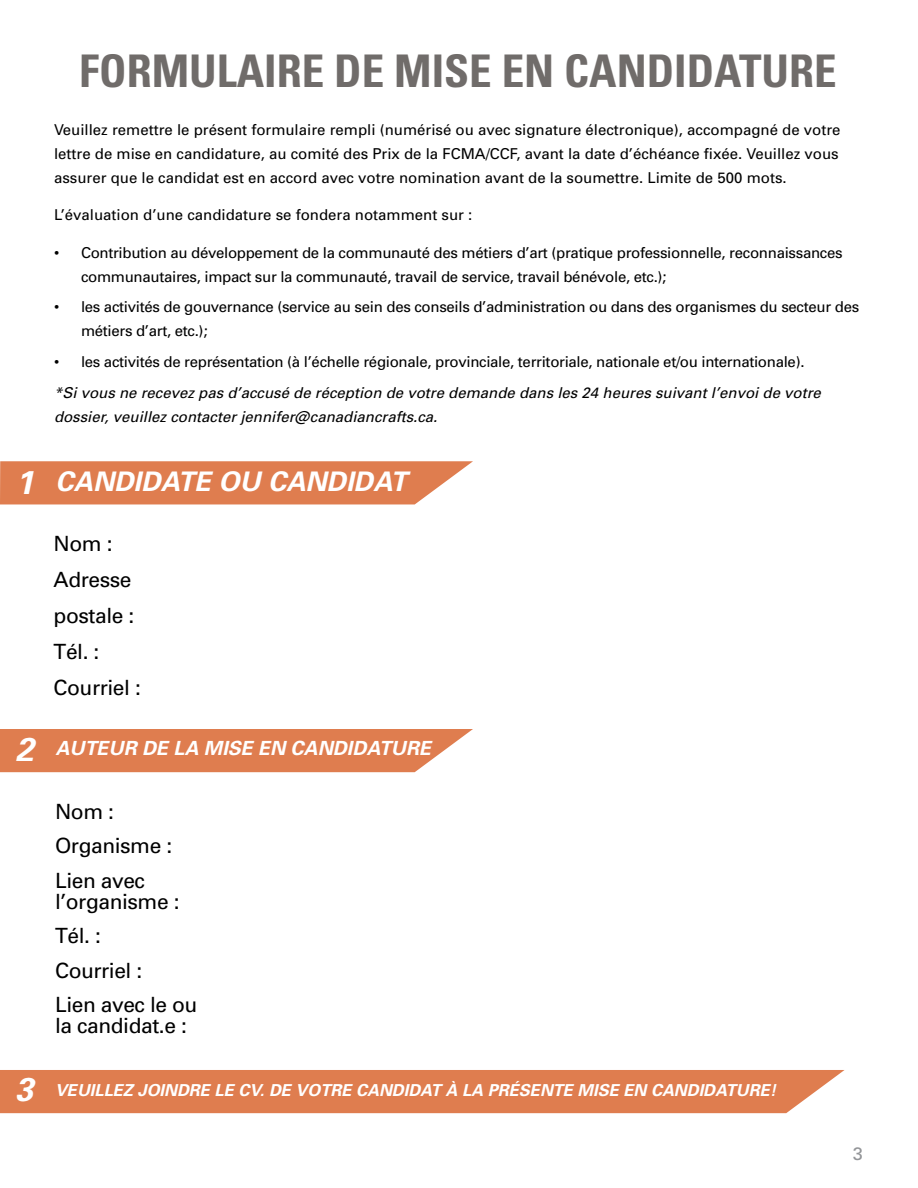
<style>
.page{position:relative;width:918px;height:1188px;background:#fff}
.page>*{position:absolute;margin:0;border:0;box-sizing:border-box;transform-origin:0 0}
.t1{font:700 condensed 45px "Univers LT Std";color:#706c6a}
.t2{font:italic 700 33px "Univers";color:#fff}
.t3{font:italic 700 27px "Univers";color:#fff}
.t4{font:21px/34.5px "Univers";letter-spacing:-.02em;color:#000}
.t5{font:italic 700 19.5px "Univers";color:#fff}
.t6{font:18px "Univers";color:#939598}
.t7{font:italic 700 16.5px "Univers";color:#fff}
.t8{font:15px/24px "Univers";letter-spacing:-.02em;color:#000}
.t9{font:15px/24px "Univers";color:#000}
.t10{font:italic 15px/24px "Univers";color:#000}
.s1{font-size:33px}
</style>
<div class="page">
<div style="left:0;top:729px;width:473px;height:43px;background:#df7d4f"></div>
<svg style="left:0;top:461px;width:473px;height:43px;background:#e1855a"></svg>
<div style="left:0;top:1070px;width:845px;height:43px;background:#df7d4f"></div>
<h1 class="t1" style="left:79px;top:43px;width:759px">FORMULAIRE DE MISE EN CANDIDATURE</h1>
<p class="t9" style="left:54px;top:117px;width:788px">Veuillez remettre le présent formulaire rempli (numérisé ou avec signature électronique), accompagné de votre lettre de mise en candidature, au comité des Prix de la FCMA/CCF, avant la date d’échéance fixée. Veuillez vous assurer que le candidat est en accord avec votre nomination avant de la soumettre. Limite de 500 mots.</p>
<p class="t9" style="left:54px;top:203px;width:420px">L’évaluation d’une candidature se fondera notamment sur :</p>
<p class="t8" style="left:81px;top:240px;width:763px;text-indent:-27px">• Contribution au développement de la communauté des métiers d’art (pratique professionnelle, reconnaissances communautaires, impact sur la communauté, travail de service, travail bénévole, etc.);</p>
<p class="t8" style="left:81px;top:295px;width:780px;text-indent:-27px">• les activités de gouvernance (service au sein des conseils d’administration ou dans des organismes du secteur des métiers d’art, etc.);</p>
<p class="t8" style="left:54px;top:350px;width:752px">• les activités de représentation (à l’échelle régionale, provinciale, territoriale, nationale et/ou internationale).</p>
<p class="t10" style="left:54px;top:381px;width:768px">*Si vous ne recevez pas d’accusé de réception de votre demande dans les 24 heures suivant l’envoi de votre dossier, veuillez contacter jennifer@canadiancrafts.ca.</p>
<h2 class="t2" style="left:16px;top:462px;width:20px">1</h2>
<h3 class="t3" style="left:56px;top:466px;width:353px">CANDIDATE OU CANDIDAT</h3>
<h3 class="t4" style="left:54px;top:526px;width:89px;line-height:36px">Nom :<br>Adresse postale :<br>Tél. :<br>Courriel :</h3>
<h2 class="t2" style="left:16px;top:730px;width:20px">2</h2>
<h3 class="t5" style="left:56px;top:737px;width:377px">AUTEUR DE LA MISE EN CANDIDATURE</h3>
<h3 class="t4" style="left:55px;top:794px;width:119px">Nom :<br>Organisme :<br>Lien avec</h3>
<h3 class="t4" style="left:55px;top:884px;width:144px">l’organisme :<br>Tél. :<br>Courriel :<br>Lien avec le ou</h3>
<h3 class="t4" style="left:55px;top:1009px;width:133px">la candidat.e :</h3>
<p class="t7" style="left:15px;top:1080px;width:763px"><span class="s1">3</span> VEUILLEZ JOINDRE LE CV. DE VOTRE CANDIDAT À LA PRÉSENTE MISE EN CANDIDATURE!</p>
<p class="t6" style="left:853px;top:1143px;width:12px">3</p>
</div>
